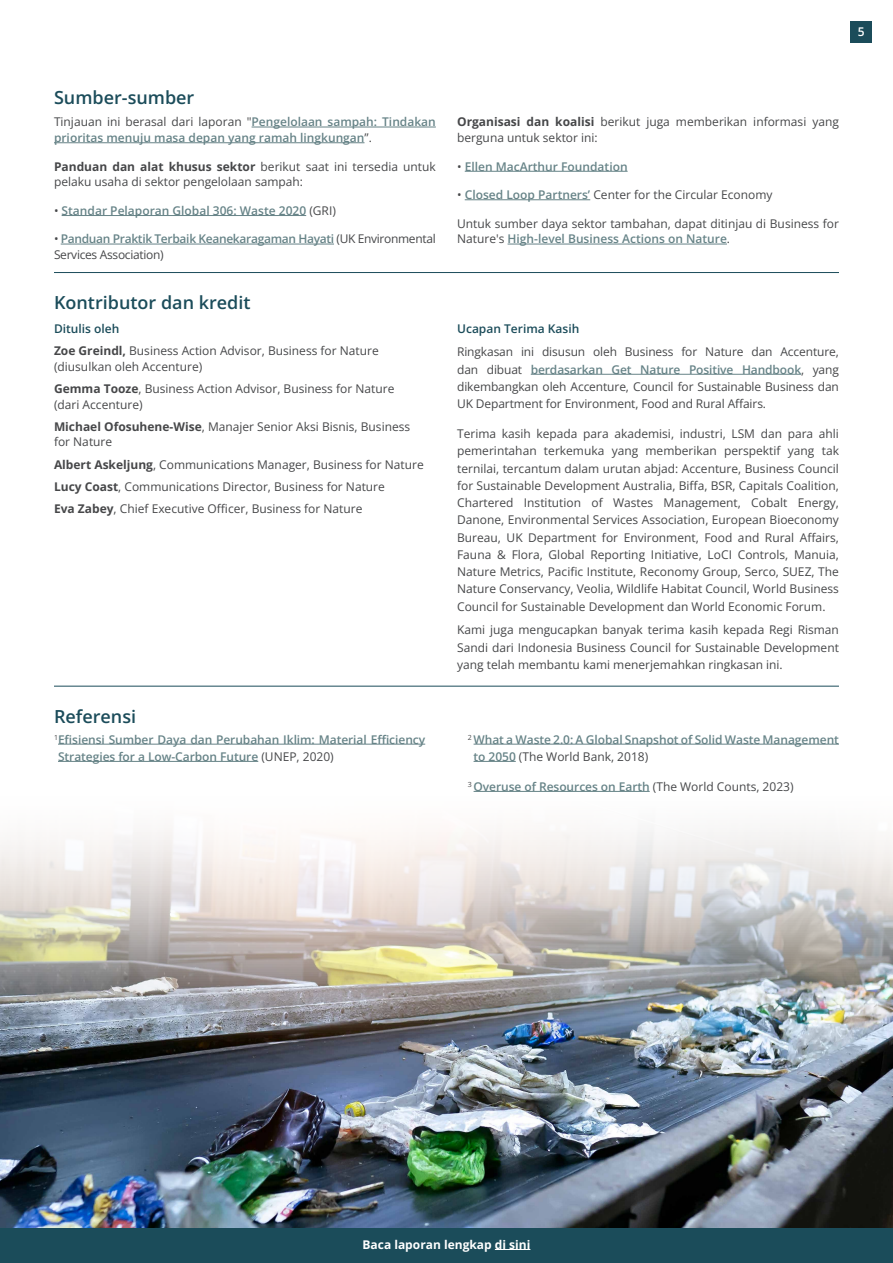
<style>
.page{position:relative;width:893px;height:1263px;background:#fff}
.page>*{position:absolute;margin:0;border:0;box-sizing:border-box;transform-origin:0 0}
.t1{font:600 18px "Open Sans";color:#1b4c5a}
.t2{font:12px/17.2px "Open Sans";color:#464749}
.t3{font:600 12px/17.2px "Open Sans";letter-spacing:-.005em;color:#668387}
.t4{font:600 12px/15.8px "Open Sans";letter-spacing:-.025em;color:#668387}
.t5{font:700 12px "Open Sans";color:#fff}
.t6{font:600 12px "Open Sans";color:#1b4c5a}
.t7{font:600 12px "Open Sans";color:#fff}
.s1{font-weight:400;color:#464749}
.s2{font-weight:700}
.s3{font-weight:600;color:#1b4c5a}
.s4{font-weight:600;color:#668387}
</style>
<div class="page">
<img style="left:0;top:743px;width:893px;height:486px">
<hr style="left:58px;top:744px;width:367px;height:1px;background:#668387">
<hr style="left:58px;top:761px;width:200px;height:1px;background:#668387">
<hr style="left:474px;top:744px;width:365px;height:1px;background:#668387">
<hr style="left:474px;top:761px;width:42px;height:1px;background:#668387">
<hr style="left:474px;top:791px;width:176px;height:1px;background:#668387">
<hr style="left:252px;top:127px;width:184px;height:1px;background:#668387">
<hr style="left:54px;top:142px;width:310px;height:1px;background:#668387">
<hr style="left:62px;top:215px;width:244px;height:1px;background:#668387">
<hr style="left:61px;top:244px;width:273px;height:1px;background:#668387">
<hr style="left:465px;top:171px;width:163px;height:1px;background:#668387">
<hr style="left:465px;top:199px;width:125px;height:1px;background:#668387">
<hr style="left:508px;top:244px;width:219px;height:1px;background:#668387">
<hr style="left:54px;top:686px;width:785px;height:1px;background:#1b4c5a">
<hr style="left:531px;top:374px;width:270px;height:1px;background:#668387">
<hr style="left:54px;top:272px;width:785px;height:1px;background:#1b4c5a">
<div style="left:0;top:1229px;width:893px;height:34px;background:#1b4c5a"></div>
<hr style="left:495px;top:1249px;width:35px;height:1px;background:#fff">
<div style="left:850px;top:21px;width:22px;height:21px;background:#1b4c5a"></div>
<p class="t7" style="left:858px;top:23px;width:8px">5</p>
<h1 class="t1" style="left:54px;top:85px;width:142px">Sumber-sumber</h1>
<p class="t3" style="left:54px;top:114px;width:383px;line-height:15.8px"><span class="s1">Tinjauan ini berasal dari laporan "</span>Pengelolaan sampah: Tindakan prioritas menuju masa depan yang ramah lingkungan<span class="s1">”.</span></p>
<p class="t2" style="left:54px;top:158px;width:383px;line-height:15.8px"><span class="s2">Panduan dan alat khusus sektor</span> berikut saat ini tersedia untuk pelaku usaha di sektor pengelolaan sampah:</p>
<p class="t3" style="left:54px;top:202px;width:283px"><span class="s1">•</span> Standar Pelaporan Global 306: Waste 2020 <span class="s1">(GRI)</span></p>
<p class="t4" style="left:54px;top:231px;width:383px"><span class="s1">•</span> Panduan Praktik Terbaik Keanekaragaman Hayati <span class="s1">(UK Environmental<br>Services Association)</span></p>
<h1 class="t1" style="left:54px;top:290px;width:198px">Kontributor dan kredit</h1>
<p class="t2" style="left:54px;top:317px;width:326px;line-height:22.2px"><span class="s3">Ditulis oleh<br></span><span class="s2">Zoe Greindl,</span> Business Action Advisor, Business for Nature</p>
<p class="t2" style="left:54px;top:355px;width:342px;line-height:22.2px">(diusulkan oleh Accenture)<br><span class="s2">Gemma Tooze</span>, Business Action Advisor, Business for Nature</p>
<p class="t2" style="left:54px;top:393px;width:358px;line-height:22.2px">(dari Accenture)<br><span class="s2">Michael Ofosuhene-Wise</span>, Manajer Senior Aksi Bisnis, Business</p>
<p class="t2" style="left:54px;top:431px;width:371px;line-height:22.2px">for Nature<br><span class="s2">Albert Askeljung</span>, Communications Manager, Business for Nature <span class="s2">Lucy Coast</span>, Communications Director, Business for Nature<br><span class="s2">Eva Zabey</span>, Chief Executive Officer, Business for Nature</p>
<p class="t2" style="left:457px;top:114px;width:383px;line-height:15.8px"><span class="s2">Organisasi dan koalisi</span> berikut juga memberikan informasi yang berguna untuk sektor ini:</p>
<p class="t3" style="left:457px;top:157px;width:172px"><span class="s1">•</span> Ellen MacArthur Foundation</p>
<p class="t2" style="left:457px;top:186px;width:317px">• <span class="s4">Closed Loop Partners’</span> Center for the Circular Economy</p>
<p class="t2" style="left:457px;top:215px;width:383px;line-height:15.8px">Untuk sumber daya sektor tambahan, dapat ditinjau di Business for<br>Nature's <span class="s4">High-level Business Actions on Nature</span>.</p>
<p class="t6" style="left:457px;top:320px;width:124px">Ucapan Terima Kasih</p>
<p class="t2" style="left:457px;top:343px;width:383px;text-align:justify">Ringkasan ini disusun oleh Business for Nature dan Accenture, dan dibuat <span class="s4">berdasarkan Get Nature Positive Handbook</span>, yang dikembangkan oleh Accenture, Council for Sustainable Business dan UK Department for Environment, Food and Rural Affairs.</p>
<p class="t2" style="left:457px;top:425px;width:383px;text-align:justify">Terima kasih kepada para akademisi, industri, LSM dan para ahli pemerintahan terkemuka yang memberikan perspektif yang tak ternilai, tercantum dalam urutan abjad: Accenture, Business Council for Sustainable Development Australia, Biffa, BSR, Capitals Coalition, Chartered Institution of Wastes Management, Cobalt Energy, Danone, Environmental Services Association, European Bioeconomy Bureau, UK Department for Environment, Food and Rural Affairs, Fauna &amp; Flora, Global Reporting Initiative, LoCI Controls, Manuia, Nature Metrics, Pacific Institute, Reconomy Group, Serco, SUEZ, The Nature Conservancy, Veolia, Wildlife Habitat Council, World Business Council for Sustainable Development dan World Economic Forum.</p>
<p class="t2" style="left:457px;top:621px;width:383px;text-align:justify">Kami juga mengucapkan banyak terima kasih kepada Regi Risman Sandi dari Indonesia Business Council for Sustainable Development yang telah membantu kami menerjemahkan ringkasan ini.</p>
<h1 class="t1" style="left:54px;top:704px;width:84px">Referensi</h1>
<p class="t3" style="left:58px;top:730px;width:369px;text-indent:-4px"><sup>1</sup>Efisiensi Sumber Daya dan Perubahan Iklim: Material Efficiency<br>Strategies for a Low-Carbon Future <span class="s1">(UNEP, 2020)</span></p>
<p class="t3" style="left:474px;top:730px;width:367px;text-indent:-6px"><sup>2</sup> What a Waste 2.0: A Global Snapshot of Solid Waste Management to 2050 <span class="s1">(The World Bank, 2018)</span></p>
<p class="t3" style="left:468px;top:777px;width:327px"><sup>3</sup> Overuse of Resources on Earth <span class="s1">(The World Counts, 2023)</span></p>
<p class="t5" style="left:363px;top:1236px;width:169px">Baca laporan lengkap di sini</p>
</div>
